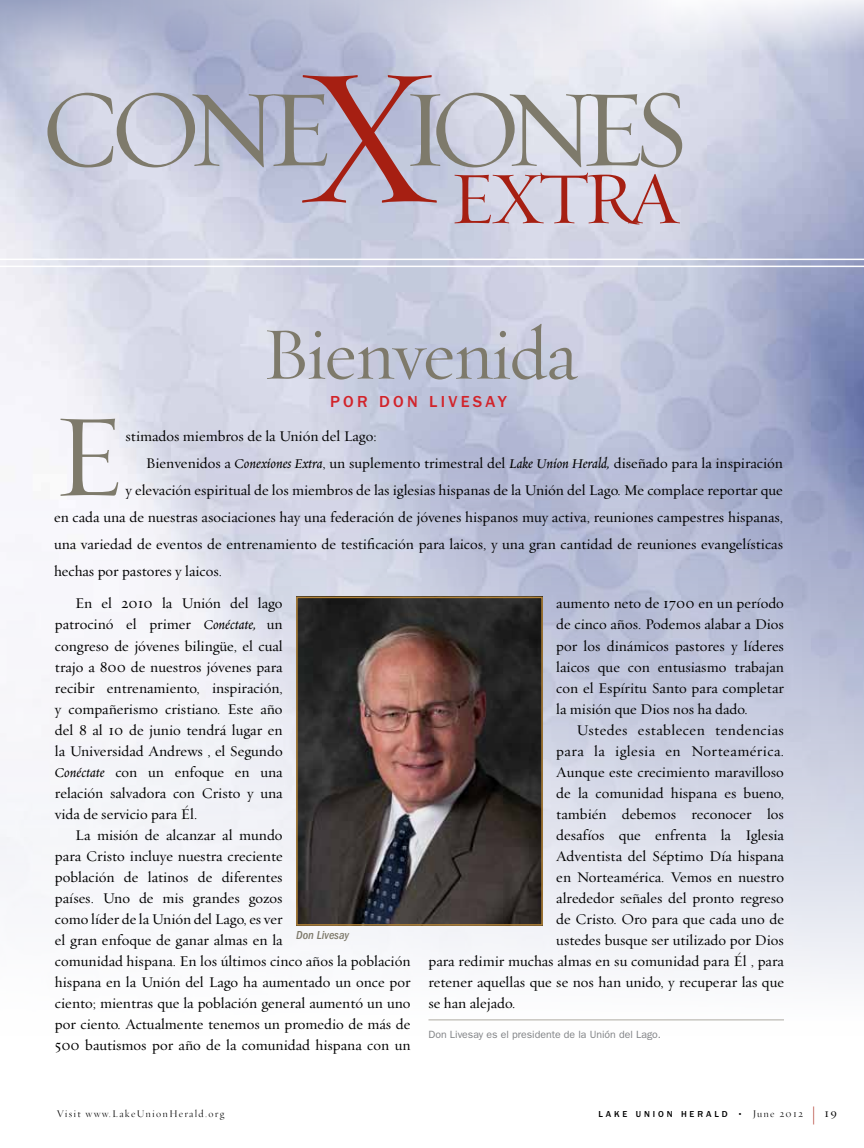
<style>
.page{position:relative;width:864px;height:1148px;background:#fff}
.page>*{position:absolute;margin:0;border:0;box-sizing:border-box;transform-origin:0 0}
.t1{font:119.1px "Requiem Display";color:#7e7a6b}
.t2{font:110.85px "Requiem Display";letter-spacing:-.135em;color:#7e7a6b}
.t3{font:75px "Requiem Display";letter-spacing:-.015em;color:#7e7a6b}
.t4{font:74.85px "Requiem Display";letter-spacing:-.075em;color:#a61f12}
.t5{font:500 16.5px "ITC Franklin Gothic Std";letter-spacing:.2em;color:#d2232a}
.t6{font:15px/21px "Requiem Text";color:#000;text-align:justify}
.t7{font:15px "Requiem Text";letter-spacing:.03em;color:#000}
.t8{font:italic 500 condensed 12px "ITC Franklin Gothic Std";color:#7e7a6b}
.t9{font:10.5px "ITC Franklin Gothic Std";color:#808285}
.t10{font:10.5px "Requiem Fine";letter-spacing:.12em;color:#000}
.t11{font:500 9px "ITC Franklin Gothic Std";letter-spacing:.32em;color:#000}
.s1{font-size:196.65px;color:#a61f12}
.s2{font-style:italic}
.s3{font-family:"Requiem Fine";font-weight:400;font-size:10.5px}
.s4{font-family:"ITC Franklin Gothic Std Bk X Cp";font-weight:400;font-size:18px;color:#a61f12}
.s5{font-family:"Requiem Text";font-weight:400;font-size:12px}
</style>
<div class="page">
<img style="left:0;top:70px;width:864px;height:951px">
<hr style="left:428px;top:1019px;width:356px;height:1px;background:#adaaa1">
<img style="left:299px;top:599px;width:241px;height:323px">
<div style="left:296px;top:596px;width:247px;height:329px;border:2px solid #b48438"></div>
<svg style="left:0;top:0;width:864px;height:70px;background:#cbcee0"></svg>
<hr style="left:0;top:258px;width:864px;height:2px;background:#fff">
<hr style="left:0;top:265px;width:864px;height:2px;background:#fff">
<h2 class="t2" style="left:41px;top:59px;width:650px">CONE<span class="s1">X</span>IONES</h2>
<h3 class="t4" style="left:450px;top:151px;width:231px">EXTRA</h3>
<h3 class="t3" style="left:262px;top:306px;width:316px">Bienvenida</h3>
<p class="t5" style="left:330px;top:392px;width:178px">POR DON LIVESAY</p>
<h1 class="t1" style="left:54px;top:380px;width:74px">E</h1>
<p class="t6" style="left:126px;top:425px;width:253px">stimados miembros de la Unión del Lago:</p>
<p class="t6" style="left:146px;top:452px;width:639px">Bienvenidos a <span class="s2">Conexiones Extra</span>, un suplemento trimestral del <span class="s2">Lake Union Herald,</span> diseñado para la inspiración</p>
<p class="t6" style="left:126px;top:479px;width:659px">y elevación espiritual de los miembros de las iglesias hispanas de la Unión del Lago. Me complace reportar que</p>
<p class="t6" style="left:54px;top:506px;width:731px">en cada una de nuestras asociaciones hay una federación de jóvenes hispanos muy activa, reuniones campestres hispanas,</p>
<p class="t6" style="left:54px;top:533px;width:731px">una variedad de eventos de entrenamiento de testificación para laicos, y una gran cantidad de reuniones evangelísticas</p>
<p class="t6" style="left:54px;top:560px;width:169px">hechas por pastores y laicos.</p>
<p class="t6" style="left:55px;top:592px;width:229px;text-indent:20px">En el 2010 la Unión del lago patrocinó el primer <span class="s2">Conéctate,</span> un congreso de jóvenes bilingüe, el cual trajo a 800 de nuestros jóvenes para recibir entrenamiento, inspiración, y compañerismo cristiano. Este año del 8 al 10 de junio tendrá lugar en la Universidad Andrews , el Segundo <span class="s2">Conéctate</span> con un enfoque en una relación salvadora con Cristo y una vida de servicio para Él.</p>
<p class="t6" style="left:55px;top:823px;width:357px;text-align:left;text-indent:20px">La misión de alcanzar al mundo<br>para Cristo incluye nuestra creciente<br>población de latinos de diferentes<br>países. Uno de mis grandes gozos<br>como líder de la Unión del Lago, es ver<br>el gran enfoque de ganar almas en la<br>comunidad hispana. En los últimos cinco años la población hispana en la Unión del Lago ha aumentado un once por ciento; mientras que la población general aumentó un uno por ciento. Actualmente tenemos un promedio de más de 500 bautismos por año de la comunidad hispana con un</p>
<p class="t6" style="left:556px;top:592px;width:229px">aumento neto de 1700 en un período de cinco años. Podemos alabar a Dios por los dinámicos pastores y líderes laicos que con entusiasmo trabajan con el Espíritu Santo para completar la misión que Dios nos ha dado.</p>
<p class="t7" style="left:577px;top:720px;width:209px">Ustedes establecen tendencias</p>
<p class="t7" style="left:556px;top:741px;width:229px">para la iglesia en Norteamérica.</p>
<p class="t6" style="left:556px;top:760px;width:229px">Aunque este crecimiento maravilloso</p>
<p class="t6" style="left:556px;top:781px;width:229px">de la comunidad hispana es bueno,</p>
<p class="t6" style="left:556px;top:802px;width:229px">también debemos reconocer los</p>
<p class="t6" style="left:556px;top:823px;width:229px">desafíos que enfrenta la Iglesia</p>
<p class="t6" style="left:556px;top:844px;width:229px">Adventista del Séptimo Día hispana</p>
<p class="t6" style="left:556px;top:865px;width:229px">en Norteamérica. Vemos en nuestro</p>
<p class="t6" style="left:556px;top:886px;width:229px">alrededor señales del pronto regreso</p>
<p class="t6" style="left:556px;top:907px;width:229px">de Cristo. Oro para que cada uno de</p>
<p class="t6" style="left:556px;top:928px;width:229px">ustedes busque ser utilizado por Dios</p>
<p class="t6" style="left:428px;top:949px;width:357px">para redimir muchas almas en su comunidad para Él , para</p>
<p class="t6" style="left:428px;top:970px;width:357px">retener aquellas que se nos han unido, y recuperar las que</p>
<p class="t6" style="left:428px;top:991px;width:88px">se han alejado.</p>
<p class="t9" style="left:428px;top:1028px;width:234px">Don Livesay es el presidente de la Unión del Lago.</p>
<p class="t8" style="left:296px;top:928px;width:54px">Don Livesay</p>
<p class="t10" style="left:57px;top:1106px;width:169px">Visit www.LakeUnionHerald.org</p>
<p class="t11" style="left:599px;top:1108px;width:240px">LAKE UNION HERAL D • <span class="s3">June 2012</span> <span class="s4">|</span> <span class="s5">19</span></p>
</div>
